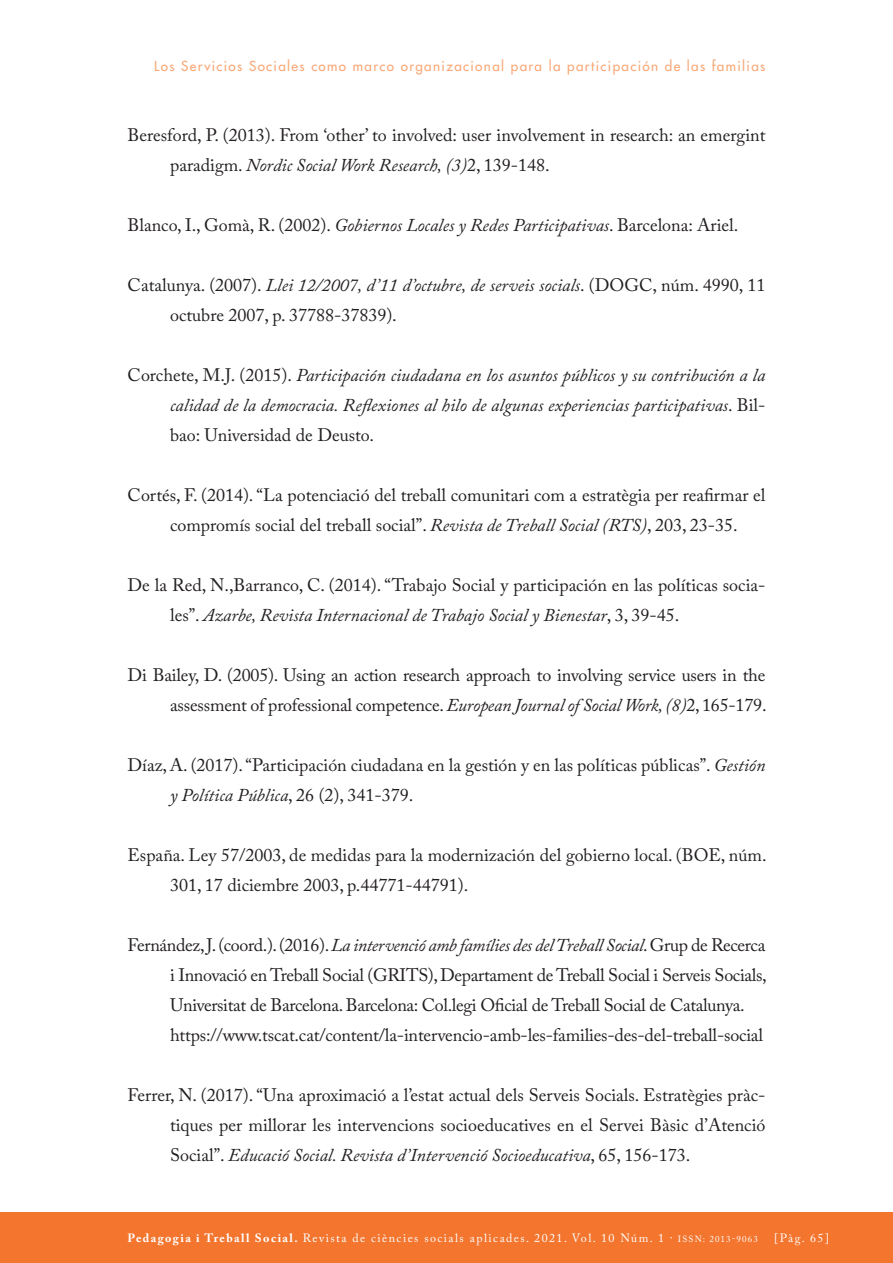
<style>
.page{position:relative;width:893px;height:1263px;background:#fff}
.page>*{position:absolute;margin:0;border:0;box-sizing:border-box;transform-origin:0 0}
.TEXT_COMU{font:18px/30px "Adobe Caslon Pro";color:#231f20}
.TEXT_COMU-2{font:italic 18px/30px "Adobe Caslon Pro";color:#231f20;text-align:justify}
.CAPÇALERA_DRETA{font:13.5px "Futura";letter-spacing:.1em;color:#f8a877}
.t1{font:12px "Adobe Caslon Pro";letter-spacing:.12em;color:#fff}
.s1{font-style:italic}
.s2{font-style:normal}
.s3{font-weight:700}
.s4{font-size:9px}
</style>
<div class="page">
<div style="left:0;top:1212px;width:893px;height:51px;background:#f3752e"></div>
<p class="CAPÇALERA_DRETA" style="left:154px;top:58px;width:613px">Los Servicios Sociales como marco organizacional para la participación de las familias</p>
<p class="TEXT_COMU" style="left:170px;top:120px;width:597px;text-indent:-43px">Beresford, P. (2013). From ‘other’ to involved: user involvement in research: an emergint paradigm. <span class="s1">Nordic Social Work Research, (3)</span>2, 139-148.</p>
<p class="TEXT_COMU" style="left:128px;top:210px;width:612px">Blanco, I., Gomà, R. (2002). <span class="s1">Gobiernos Locales y Redes Participativas</span>. Barcelona: Ariel.</p>
<p class="TEXT_COMU" style="left:170px;top:270px;width:597px;text-indent:-43px">Catalunya. (2007). <span class="s1">Llei 12/2007, d’11 d’octubre, de serveis socials</span>. (DOGC, núm. 4990, 11 octubre 2007, p. 37788-37839).</p>
<p class="TEXT_COMU-2" style="left:170px;top:360px;width:597px;text-indent:-43px"><span class="s2">Corchete, M.J. (2015).</span> Participación ciudadana en los asuntos públicos y su contribución a la calidad de la democracia. Reflexiones al hilo de algunas experiencias participativas<span class="s2">. Bil&shy;bao: Universidad de Deusto.</span></p>
<p class="TEXT_COMU" style="left:170px;top:480px;width:597px;text-indent:-43px">Cortés, F. (2014). “La potenciació del treball comunitari com a estratègia per reafirmar el compromís social del treball social”. <span class="s1">Revista de Treball Social (RTS)</span>, 203, 23-35.</p>
<p class="TEXT_COMU" style="left:170px;top:570px;width:597px;text-indent:-43px">De la Red, N.,Barranco, C. (2014). “Trabajo Social y participación en las políticas socia&shy;les”. <span class="s1">Azarbe, Revista Internacional de Trabajo Social y Bienestar</span>, 3, 39-45.</p>
<p class="TEXT_COMU" style="left:128px;top:660px;width:641px;text-align:right">Di Bailey, D. (2005). Using an action research approach to involving service users in the assessment of professional competence. <span class="s1">European Journal of Social Work, (8)</span>2, 165-179.</p>
<p class="TEXT_COMU" style="left:170px;top:750px;width:597px;text-indent:-43px">Díaz, A. (2017). “Participación ciudadana en la gestión y en las políticas públicas”. <span class="s1">Gestión y Política Pública</span>, 26 (2), 341-379.</p>
<p class="TEXT_COMU" style="left:170px;top:840px;width:598px;text-indent:-43px">España. Ley 57/2003, de medidas para la modernización del gobierno local. (BOE, núm.<br>301, 17 diciembre 2003, p.44771-44791).</p>
<p class="TEXT_COMU" style="left:170px;top:930px;width:598px;text-align:justify;text-indent:-43px">Fernández, J. (coord.). (2016). <span class="s1">La intervenció amb famílies des del Treball Social</span>. Grup de Recerca i Innovació en Treball Social (GRITS), Departament de Treball Social i Serveis Socials, Universitat de Barcelona. Barcelona: Col.legi Oficial de Treball Social de Catalunya.</p>
<p class="TEXT_COMU" style="left:170px;top:1020px;width:594px">https://www.tscat.cat/content/la-intervencio-amb-les-families-des-del-treball-social</p>
<p class="TEXT_COMU" style="left:170px;top:1080px;width:597px;text-align:justify;text-indent:-43px">Ferrer, N. (2017). “Una aproximació a l’estat actual dels Serveis Socials. Estratègies pràc&shy;tiques per millorar les intervencions socioeducatives en el Servei Bàsic d’Atenció Social”. <span class="s1">Educació Social. Revista d’Intervenció Socioeducativa</span>, 65, 156-173.</p>
<p class="t1" style="left:128px;top:1231px;width:632px"><span class="s3">Pedagogia i Treball Social.</span> Revista de ciències socials aplicades. 2021. Vol. 10 Núm. 1 · <span class="s4">ISSN: 2013-9063</span></p>
<p class="t1" style="left:774px;top:1231px;width:56px">[Pàg. 65]</p>
</div>
